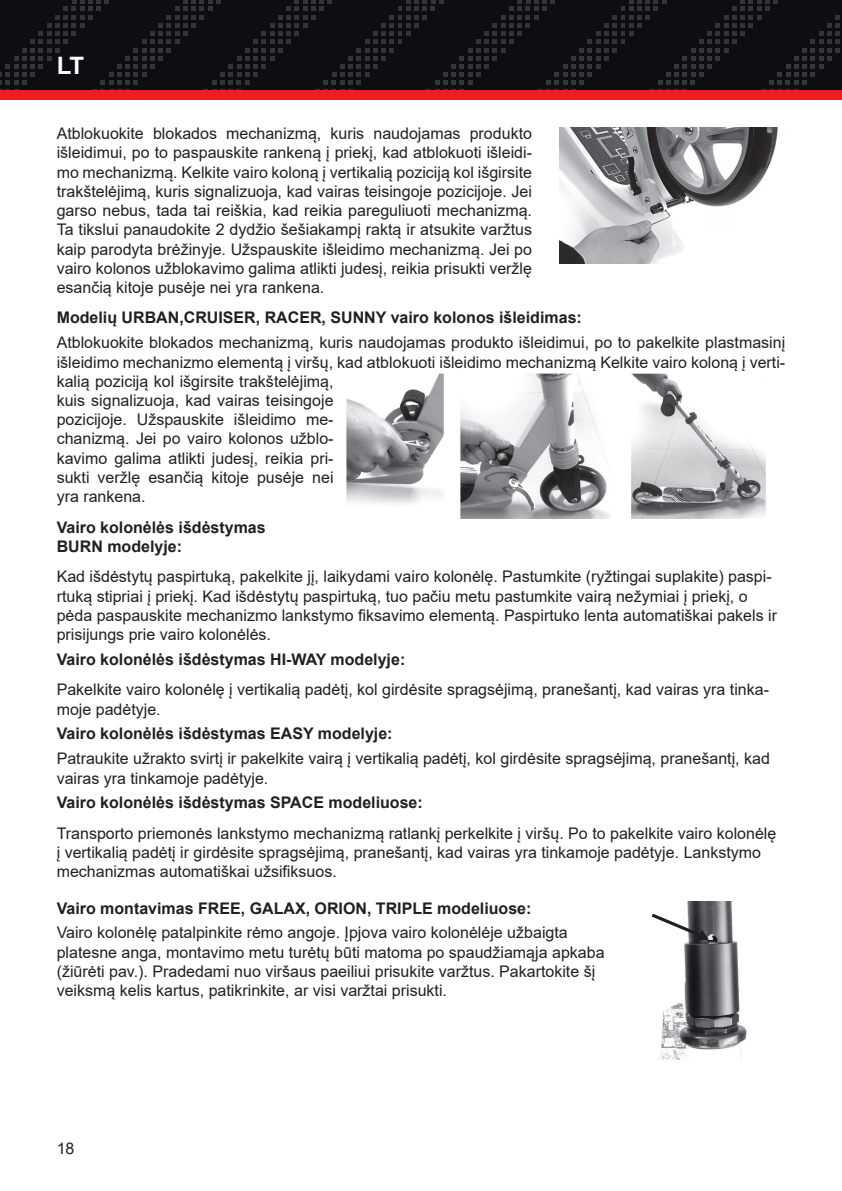
<style>
.page{position:relative;width:842px;height:1191px;background:#fff}
.page>*{position:absolute;margin:0;border:0;box-sizing:border-box;transform-origin:0 0}
.t1{font:700 24px "Arial";color:#fff}
.t2{font:16px/19.2px "Arial";color:#231f20}
.t3{font:700 16px/19.2px "Arial";color:#231f20}
</style>
<div class="page">
<svg style="left:0;top:0;width:842px;height:90px;background:#121216"></svg>
<div style="left:0;top:90px;width:842px;height:10px;background:#ee1d23"></div>
<img style="left:661px;top:901px;width:86px;height:158px">
<svg style="left:651px;top:911px;width:58px;height:30px"></svg>
<img style="left:346px;top:373px;width:420px;height:146px">
<img style="left:559px;top:128px;width:219px;height:135px">
<h1 class="t1" style="left:57px;top:49px;width:29px">LT</h1>
<p class="t2" style="left:57px;top:124px;width:477px;text-align:justify">Atblokuokite blokados mechanizmą, kuris naudojamas produkto išleidimui, po to paspauskite rankeną į priekį, kad atblokuoti išleidi&shy;mo mechanizmą. Kelkite vairo koloną į vertikalią poziciją kol išgirsite trakštelėjimą, kuris signalizuoja, kad vairas teisingoje pozicijoje. Jei garso nebus, tada tai reiškia, kad reikia pareguliuoti mechanizmą.<br>Ta tikslui panaudokite 2 dydžio šešiakampį raktą ir atsukite varžtus kaip parodyta brėžinyje. Užspauskite išleidimo mechanizmą. Jei po vairo kolonos užblokavimo galima atlikti judesį, reikia prisukti veržlę esančią kitoje pusėje nei yra rankena.</p>
<p class="t3" style="left:57px;top:308px;width:527px">Modelių URBAN,CRUISER, RACER, SUNNY vairo kolonos išleidimas:</p>
<p class="t2" style="left:57px;top:333px;width:730px">Atblokuokite blokados mechanizmą, kuris naudojamas produkto išleidimui, po to pakelkite plastmasinį išleidimo mechanizmo elementą į viršų, kad atblokuoti išleidimo mechanizmą Kelkite vairo koloną į verti&shy;kalią poziciją kol išgirsite trakštelėjimą,<br>kuis signalizuoja, kad vairas teisingoje<br>pozicijoje. Užspauskite išleidimo me-<br>chanizmą. Jei po vairo kolonos užblo-<br>kavimo galima atlikti judesį, reikia pri-<br>sukti veržlę esančią kitoje pusėje nei<br>yra rankena.</p>
<p class="t3" style="left:57px;top:517px;width:210px">Vairo kolonėlės išdėstymas<br>BURN modelyje:</p>
<p class="t2" style="left:57px;top:567px;width:722px">Kad išdėstytų paspirtuką, pakelkite jį, laikydami vairo kolonėlę. Pastumkite (ryžtingai suplakite) paspi&shy;rtuką stipriai į priekį. Kad išdėstytų paspirtuką, tuo pačiu metu pastumkite vairą nežymiai į priekį, o pėda paspauskite mechanizmo lankstymo fiksavimo elementą. Paspirtuko lenta automatiškai pakels ir prisijungs prie vairo kolonėlės.</p>
<p class="t3" style="left:57px;top:650px;width:350px">Vairo kolonėlės išdėstymas HI-WAY modelyje:</p>
<p class="t2" style="left:57px;top:680px;width:714px">Pakelkite vairo kolonėlę į vertikalią padėtį, kol girdėsite spragsėjimą, pranešantį, kad vairas yra tinka&shy;moje padėtyje.</p>
<p class="t3" style="left:57px;top:724px;width:337px">Vairo kolonėlės išdėstymas EASY modelyje:</p>
<p class="t2" style="left:57px;top:749px;width:715px">Patraukite užrakto svirtį ir pakelkite vairą į vertikalią padėtį, kol girdėsite spragsėjimą, pranešantį, kad vairas yra tinkamoje padėtyje.</p>
<p class="t3" style="left:57px;top:793px;width:368px">Vairo kolonėlės išdėstymas SPACE modeliuose:</p>
<p class="t2" style="left:57px;top:823px;width:721px">Transporto priemonės lankstymo mechanizmą ratlankį perkelkite į viršų. Po to pakelkite vairo kolonėlę į vertikalią padėtį ir girdėsite spragsėjimą, pranešantį, kad vairas yra tinkamoje padėtyje. Lankstymo mechanizmas automatiškai užsifiksuos.</p>
<p class="t3" style="left:57px;top:898px;width:476px">Vairo montavimas FREE, GALAX, ORION, TRIPLE modeliuose:</p>
<p class="t2" style="left:57px;top:923px;width:549px">Vairo kolonėlę patalpinkite rėmo angoje. Įpjova vairo kolonėlėje užbaigta platesne anga, montavimo metu turėtų būti matoma po spaudžiamąja apkaba (žiūrėti pav.). Pradedami nuo viršaus paeiliui prisukite varžtus. Pakartokite šį veiksmą kelis kartus, patikrinkite, ar visi varžtai prisukti.</p>
<p class="t2" style="left:57px;top:1139px;width:19px">18</p>
</div>
